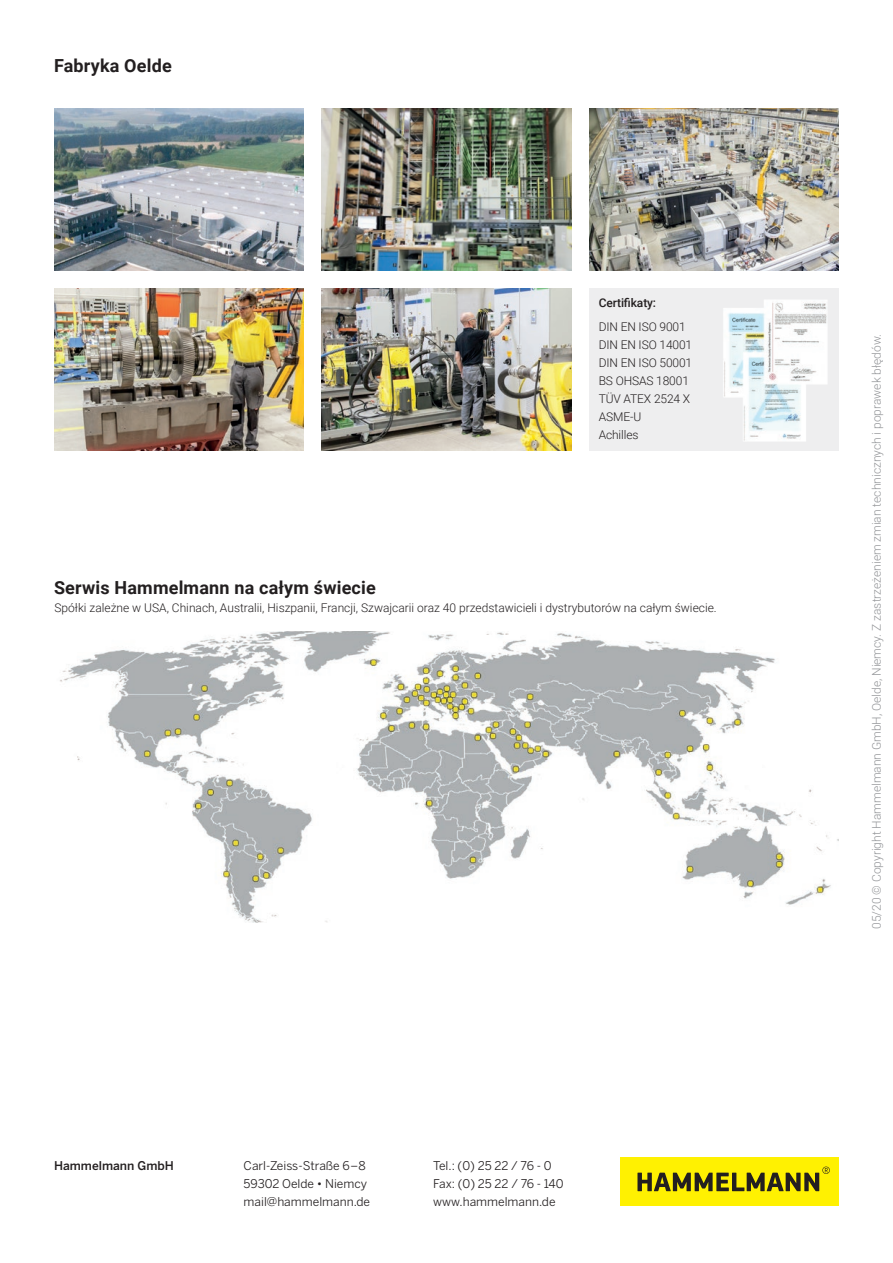
<style>
.page{position:relative;width:893px;height:1263px;background:#fff}
.page>*{position:absolute;margin:0;border:0;box-sizing:border-box;transform-origin:0 0}
.Überschrift{font:700 18px "Roboto";letter-spacing:.01em;color:#231f20}
.Bodytext{font:300 12px/18px "Roboto";color:#231f20}
.Bodytext-2{font:12px/18px "Benton Sans";color:#231f20}
.Bodytext-3{font:300 12px "Roboto";color:#939598}
.Bodytext-4{font:500 12px "Benton Sans";color:#231f20}
.BOLD_HEADLINE{font:500 12px "Roboto";letter-spacing:-.01em;color:#231f20}
</style>
<div class="page">
<div style="left:620px;top:1157px;width:219px;height:49px;background:#fff101"></div>
<svg style="left:637px;top:1166px;width:193px;height:25px"></svg>
<div style="left:589px;top:288px;width:250px;height:162px;background:#eeeeef"></div>
<img style="left:589px;top:108px;width:250px;height:162px">
<img style="left:54px;top:108px;width:250px;height:162px">
<img style="left:54px;top:288px;width:250px;height:162px">
<img style="left:322px;top:288px;width:250px;height:162px">
<img style="left:322px;top:108px;width:249px;height:162px">
<img style="left:723px;top:300px;width:104px;height:141px">
<img style="left:60px;top:631px;width:779px;height:291px">
<p class="Überschrift" style="left:54px;top:53px;width:119px">Fabryka Oelde</p>
<p class="BOLD_HEADLINE" style="left:599px;top:295px;width:59px">Certifikaty:</p>
<p class="Bodytext" style="left:599px;top:317px;width:95px">DIN EN ISO 9001<br>DIN EN ISO 14001<br>DIN EN ISO 50001<br>BS OHSAS 18001<br>TÜV ATEX 2524 X<br>ASME-U<br>Achilles</p>
<p class="Überschrift" style="left:54px;top:575px;width:323px">Serwis Hammelmann na całym świecie</p>
<p class="Bodytext" style="left:55px;top:598px;width:664px">Spółki zależne w USA, Chinach, Australii, Hiszpanii, Francji, Szwajcarii oraz 40 przedstawicieli i dystrybutorów na całym świecie.</p>
<p class="Bodytext-4" style="left:54px;top:1159px;width:121px">Hammelmann GmbH</p>
<p class="Bodytext-2" style="left:244px;top:1157px;width:124px">Carl-Zeiss-Straße 6–8</p>
<p class="Bodytext-2" style="left:244px;top:1175px;width:125px">59302 Oelde • Niemcy</p>
<p class="Bodytext-2" style="left:244px;top:1193px;width:128px">mail@hammelmann.de</p>
<p class="Bodytext-2" style="left:433px;top:1157px;width:120px">Tel.: (0) 25 22 / 76 - 0</p>
<p class="Bodytext-2" style="left:433px;top:1175px;width:132px">Fax: (0) 25 22 / 76 - 140 www.hammelmann.de</p>
<p class="Bodytext-3" style="left:868px;top:929px;width:596px;rotate:-90deg">05/20 © Copyright Hammelmann GmbH, Oelde, Niemcy. Z zastrzeżeniem zmian technicznych i poprawek błędów.</p>
</div>
